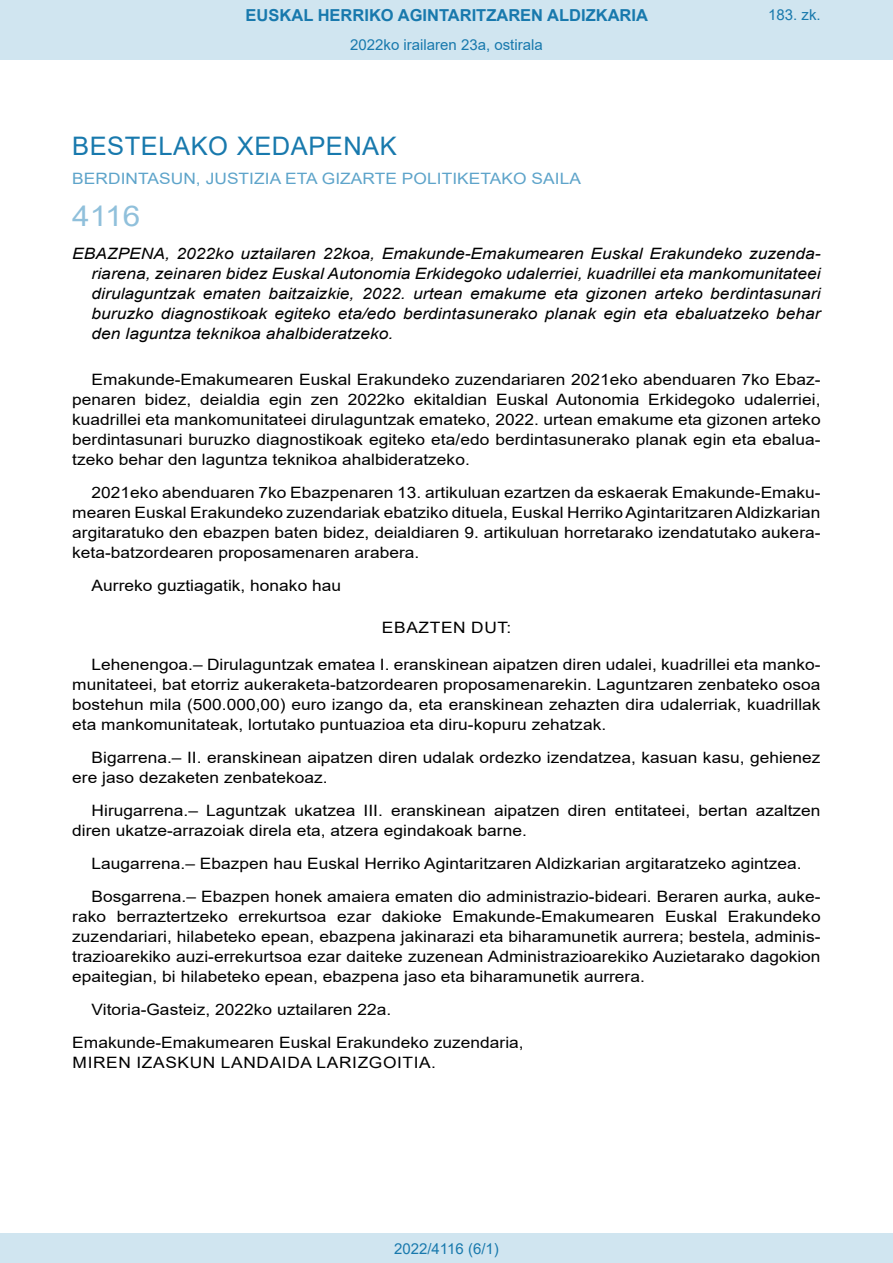
<style>
.page{position:relative;width:893px;height:1263px;background:#fff}
.page>*{position:absolute;margin:0;border:0;box-sizing:border-box;transform-origin:0 0}
.BOPVOrden{font:28.5px "Arial";color:#90c0db;scale:1.11 1}
.BOPVSeccion{font:25.5px "Arial";letter-spacing:.02em;color:#1879ad}
.t1{font:700 16.5px "Arial";color:#1879ad}
.BOPVDetalle{font:15.6px/20.1px "Arial";color:#000;text-align:justify;scale:1.11 1}
.BOPVTitulo{font:italic 15.6px/20.1px "Arial";color:#000;text-align:justify;scale:1.11 1}
.BOPVOrganismo{font:15.6px "Arial";letter-spacing:.005em;color:#5ea4ca;scale:1.11 1}
.BOPVFirmaPuesto{font:15.6px "Arial";color:#000;scale:1.11 1}
.BOPVFirmaLugFec{font:15.6px "Arial";color:#000;scale:1.11 1}
.BOPVFirmaNombre{font:15.6px "Arial";letter-spacing:.035em;color:#000;scale:1.11 1}
.BOPVClave{font:15.6px "Arial";letter-spacing:.035em;color:#000;scale:1.11 1}
.Paginacion_Centro{font:15px "Arial";color:#1879ad}
</style>
<div class="page">
<div style="left:0;top:0;width:893px;height:60px;background:#d0e5f0"></div>
<div style="left:0;top:1233px;width:893px;height:30px;background:#d0e5f0"></div>
<p class="t1" style="left:246px;top:3px;width:404px">EUSKAL HERRIKO AGINTARITZAREN ALDIZKARIA</p>
<p class="Paginacion_Centro" style="left:350px;top:35px;width:194px">2022ko irailaren 23a, ostirala</p>
<p class="Paginacion_Centro" style="left:768px;top:5px;width:54px">183. zk.</p>
<p class="BOPVSeccion" style="left:72px;top:128px;width:326px">BESTELAKO XEDAPENAK</p>
<p class="BOPVOrganismo" style="left:72px;top:168px;width:460px">BERDINTASUN, JUSTIZIA ETA GIZARTE POLITIKETAKO SAILA</p>
<p class="BOPVOrden" style="left:72px;top:196px;width:63px">4116</p>
<p class="BOPVTitulo" style="left:92px;top:243px;width:658px;text-indent:-19px">EBAZPENA, 2022ko uztailaren 22koa, Emakunde-Emakumearen Euskal Erakundeko zuzenda&shy;riarena, zeinaren bidez Euskal Autonomia Erkidegoko udalerriei, kuadrillei eta mankomunitateei dirulaguntzak ematen baitzaizkie, 2022. urtean emakume eta gizonen arteko berdintasunari buruzko diagnostikoak egiteko eta/edo berdintasunerako planak egin eta ebaluatzeko behar den laguntza teknikoa ahalbideratzeko.</p>
<p class="BOPVDetalle" style="left:72px;top:369px;width:676px;text-indent:19px">Emakunde-Emakumearen Euskal Erakundeko zuzendariaren 2021eko abenduaren 7ko Ebaz&shy;penaren bidez, deialdia egin zen 2022ko ekitaldian Euskal Autonomia Erkidegoko udalerriei, kuadrillei eta mankomunitateei dirulaguntzak emateko, 2022. urtean emakume eta gizonen arteko berdintasunari buruzko diagnostikoak egiteko eta/edo berdintasunerako planak egin eta ebalua&shy;tzeko behar den laguntza teknikoa ahalbideratzeko.</p>
<p class="BOPVDetalle" style="left:72px;top:482px;width:676px;text-indent:19px">2021eko abenduaren 7ko Ebazpenaren 13. artikuluan ezartzen da eskaerak Emakunde-Emaku&shy;mearen Euskal Erakundeko zuzendariak ebatziko dituela, Euskal Herriko Agintaritzaren Aldizkarian argitaratuko den ebazpen baten bidez, deialdiaren 9. artikuluan horretarako izendatutako aukera&shy;keta-batzordearen proposamenaren arabera.</p>
<p class="BOPVDetalle" style="left:92px;top:576px;width:226px">Aurreko guztiagatik, honako hau</p>
<p class="BOPVClave" style="left:382px;top:616px;width:118px">EBAZTEN DUT:</p>
<p class="BOPVDetalle" style="left:72px;top:654px;width:676px;text-indent:19px">Lehenengoa.– Dirulaguntzak ematea I. eranskinean aipatzen diren udalei, kuadrillei eta manko&shy;munitateei, bat etorriz aukeraketa-batzordearen proposamenarekin. Laguntzaren zenbateko osoa bostehun mila (500.000,00) euro izango da, eta eranskinean zehazten dira udalerriak, kuadrillak eta mankomunitateak, lortutako puntuazioa eta diru-kopuru zehatzak.</p>
<p class="BOPVDetalle" style="left:72px;top:747px;width:676px;text-indent:19px">Bigarrena.– II. eranskinean aipatzen diren udalak ordezko izendatzea, kasuan kasu, gehienez ere jaso dezaketen zenbatekoaz.</p>
<p class="BOPVDetalle" style="left:72px;top:800px;width:676px;text-indent:19px">Hirugarrena.– Laguntzak ukatzea III. eranskinean aipatzen diren entitateei, bertan azaltzen diren ukatze-arrazoiak direla eta, atzera egindakoak barne.</p>
<p class="BOPVDetalle" style="left:92px;top:853px;width:641px">Laugarrena.– Ebazpen hau Euskal Herriko Agintaritzaren Aldizkarian argitaratzeko agintzea.</p>
<p class="BOPVDetalle" style="left:72px;top:886px;width:676px;text-indent:19px">Bosgarrena.– Ebazpen honek amaiera ematen dio administrazio-bideari. Beraren aurka, auke&shy;rako berraztertzeko errekurtsoa ezar dakioke Emakunde-Emakumearen Euskal Erakundeko zuzendariari, hilabeteko epean, ebazpena jakinarazi eta biharamunetik aurrera; bestela, adminis&shy;trazioarekiko auzi-errekurtsoa ezar daiteke zuzenean Administrazioarekiko Auzietarako dagokion epaitegian, bi hilabeteko epean, ebazpena jaso eta biharamunetik aurrera.</p>
<p class="BOPVFirmaLugFec" style="left:92px;top:999px;width:271px">Vitoria-Gasteiz, 2022ko uztailaren 22a.</p>
<p class="BOPVFirmaPuesto" style="left:72px;top:1031px;width:408px">Emakunde-Emakumearen Euskal Erakundeko zuzendaria,</p>
<p class="BOPVFirmaNombre" style="left:73px;top:1052px;width:329px">MIREN IZASKUN LANDAIDA LARIZGOITIA.</p>
<p class="Paginacion_Centro" style="left:394px;top:1238px;width:106px">2022/4116 (6/1)</p>
</div>
